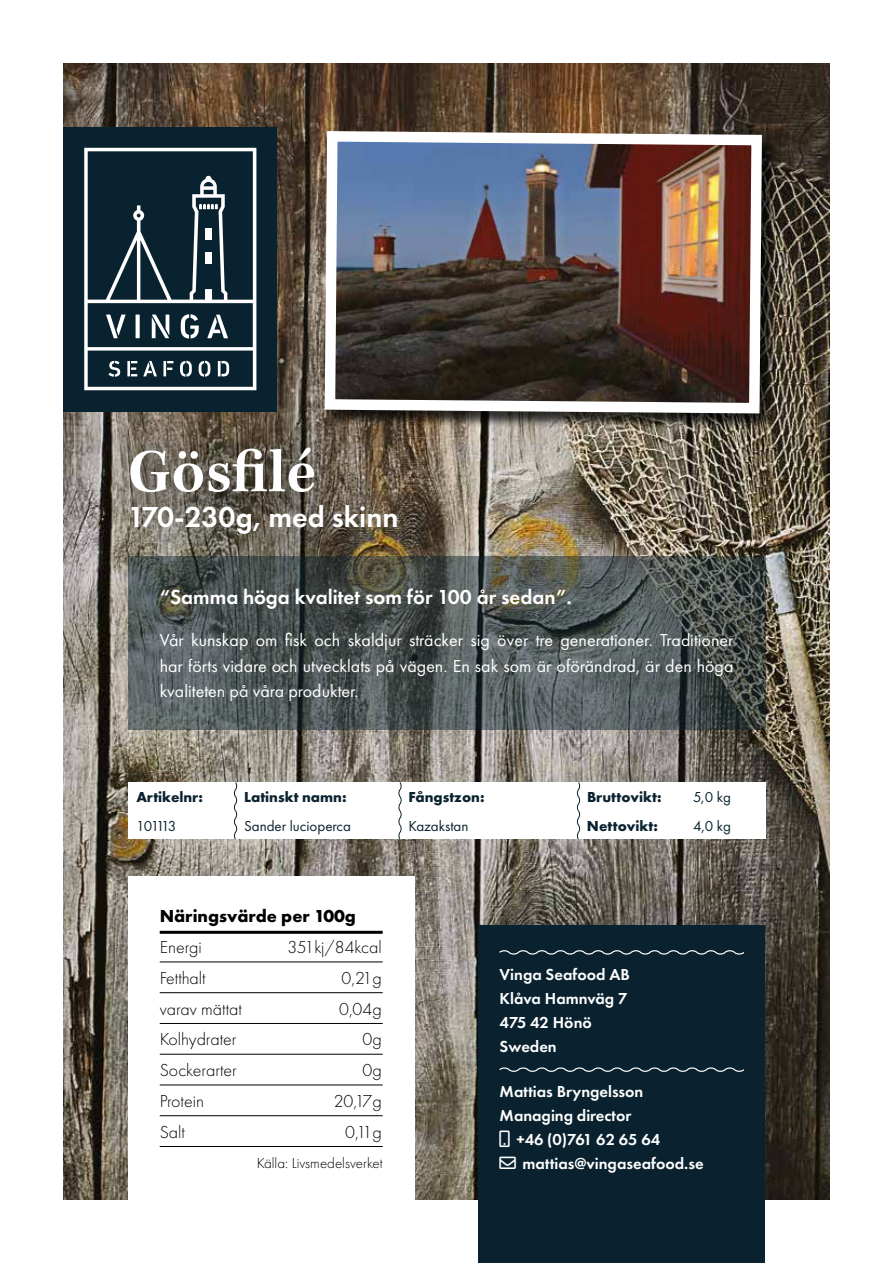
<style>
.page{position:relative;width:893px;height:1263px;background:#fff}
.page>*{position:absolute;margin:0;border:0;box-sizing:border-box;transform-origin:0 0}
.t1{font:600 63px "Kepler Std";letter-spacing:.005em;color:#fff}
.t2{font:600 30px "Futura PT";color:#fff}
.t3{font:600 21px "Futura PT";color:#fff}
.t4{font:18px/25.5px "Futura PT";color:#fff;text-align:justify}
.t5{font:300 18px "Futura PT";color:#000}
.t6{font:700 18px "Futura PT";color:#000}
.t7{font:600 16.5px/24px "Futura PT";color:#fff}
.t8{font:700 15px "Futura PT";color:#0a222f}
.t9{font:15px "Futura PT";color:#0a222f}
.t10{font:300 15px "Futura PT";color:#000}
</style>
<div class="page">
<img style="left:64px;top:64px;width:765px;height:1135px">
<div style="left:64px;top:128px;width:213px;height:284px;background:#09222f"></div>
<svg style="left:84px;top:148px;width:172px;height:242px"></svg>
<div style="left:478px;top:925px;width:287px;height:338px;background:#0a222f"></div>
<svg style="left:499px;top:950px;width:246px;height:5px"></svg>
<svg style="left:499px;top:1067px;width:246px;height:5px"></svg>
<svg style="left:128px;top:556px;width:637px;height:173px;background:#4f5656"></svg>
<div style="left:128px;top:877px;width:287px;height:323px;background:#fff"></div>
<hr style="left:160px;top:931px;width:223px;height:3px;background:#000">
<hr style="left:160px;top:961px;width:223px;height:1px;background:#000">
<hr style="left:160px;top:992px;width:223px;height:1px;background:#000">
<hr style="left:160px;top:1023px;width:223px;height:1px;background:#000">
<hr style="left:160px;top:1054px;width:223px;height:1px;background:#000">
<hr style="left:160px;top:1084px;width:223px;height:1px;background:#000">
<hr style="left:160px;top:1115px;width:223px;height:1px;background:#000">
<hr style="left:160px;top:1146px;width:223px;height:1px;background:#000">
<svg style="left:89px;top:407px;width:348px;height:167px;background:#655d51"></svg>
<div style="left:325px;top:132px;width:454px;height:298px;background:#000;opacity:.75"></div>
<img style="left:319px;top:126px;width:448px;height:293px">
<div style="left:128px;top:782px;width:637px;height:57px;background:#fff"></div>
<svg style="left:397px;top:781px;width:6px;height:59px"></svg>
<svg style="left:576px;top:781px;width:5px;height:59px"></svg>
<svg style="left:233px;top:781px;width:5px;height:59px"></svg>
<h1 class="t1" style="left:128px;top:436px;width:190px">Gösfilé</h1>
<h2 class="t2" style="left:128px;top:498px;width:272px">170-230g, med skinn</h2>
<p class="t3" style="left:160px;top:584px;width:414px">“Samma höga kvalitet som för 100 år sedan”.</p>
<p class="t4" style="left:160px;top:628px;width:575px">Vår kunskap om fisk och skaldjur sträcker sig över tre generationer. Traditioner har förts vidare och utvecklats på vägen. En sak som är oförändrad, är den höga kvaliteten på våra produkter.</p>
<p class="t8" style="left:136px;top:788px;width:68px">Artikelnr:</p>
<p class="t8" style="left:244px;top:788px;width:104px">Latinskt namn:</p>
<p class="t8" style="left:409px;top:788px;width:78px">Fångstzon:</p>
<p class="t8" style="left:587px;top:788px;width:76px">Bruttovikt:</p>
<p class="t9" style="left:693px;top:788px;width:39px">5,0 kg</p>
<p class="t9" style="left:136px;top:817px;width:41px">101113</p>
<p class="t9" style="left:244px;top:817px;width:109px">Sander lucioperca</p>
<p class="t9" style="left:408px;top:817px;width:62px">Kazakstan</p>
<p class="t8" style="left:587px;top:816px;width:72px">Nettovikt:</p>
<p class="t9" style="left:693px;top:817px;width:40px">4,0 kg</p>
<p class="t6" style="left:160px;top:905px;width:198px">Näringsvärde per 100g</p>
<p class="t5" style="left:160px;top:937px;width:44px">Energi</p>
<p class="t5" style="left:288px;top:937px;width:96px">351kj/84kcal</p>
<p class="t5" style="left:160px;top:968px;width:47px">Fetthalt</p>
<p class="t5" style="left:342px;top:968px;width:42px">0,21g</p>
<p class="t5" style="left:160px;top:998px;width:84px">varav mättat</p>
<p class="t5" style="left:339px;top:998px;width:44px">0,04g</p>
<p class="t5" style="left:160px;top:1029px;width:78px">Kolhydrater</p>
<p class="t5" style="left:362px;top:1029px;width:21px">0g</p>
<p class="t5" style="left:160px;top:1060px;width:79px">Sockerarter</p>
<p class="t5" style="left:362px;top:1060px;width:21px">0g</p>
<p class="t5" style="left:160px;top:1091px;width:46px">Protein</p>
<p class="t5" style="left:334px;top:1091px;width:50px">20,17g</p>
<p class="t5" style="left:160px;top:1121px;width:27px">Salt</p>
<p class="t5" style="left:345px;top:1121px;width:38px">0,11g</p>
<p class="t10" style="left:257px;top:1155px;width:127px">Källa: Livsmedelsverket</p>
<p class="t7" style="left:500px;top:962px;width:132px">Vinga Seafood AB<br>Klåva Hamnväg 7<br>475 42 Hönö<br>Sweden</p>
<p class="t7" style="left:500px;top:1080px;width:145px">Mattias Bryngelsson</p>
<p class="t7" style="left:500px;top:1104px;width:133px">Managing director</p>
<p class="t7" style="left:516px;top:1128px;width:145px">+46 (0)761 62 65 64</p>
<p class="t7" style="left:500px;top:1152px;width:206px">→ mattias@vingaseafood.se</p>
</div>
